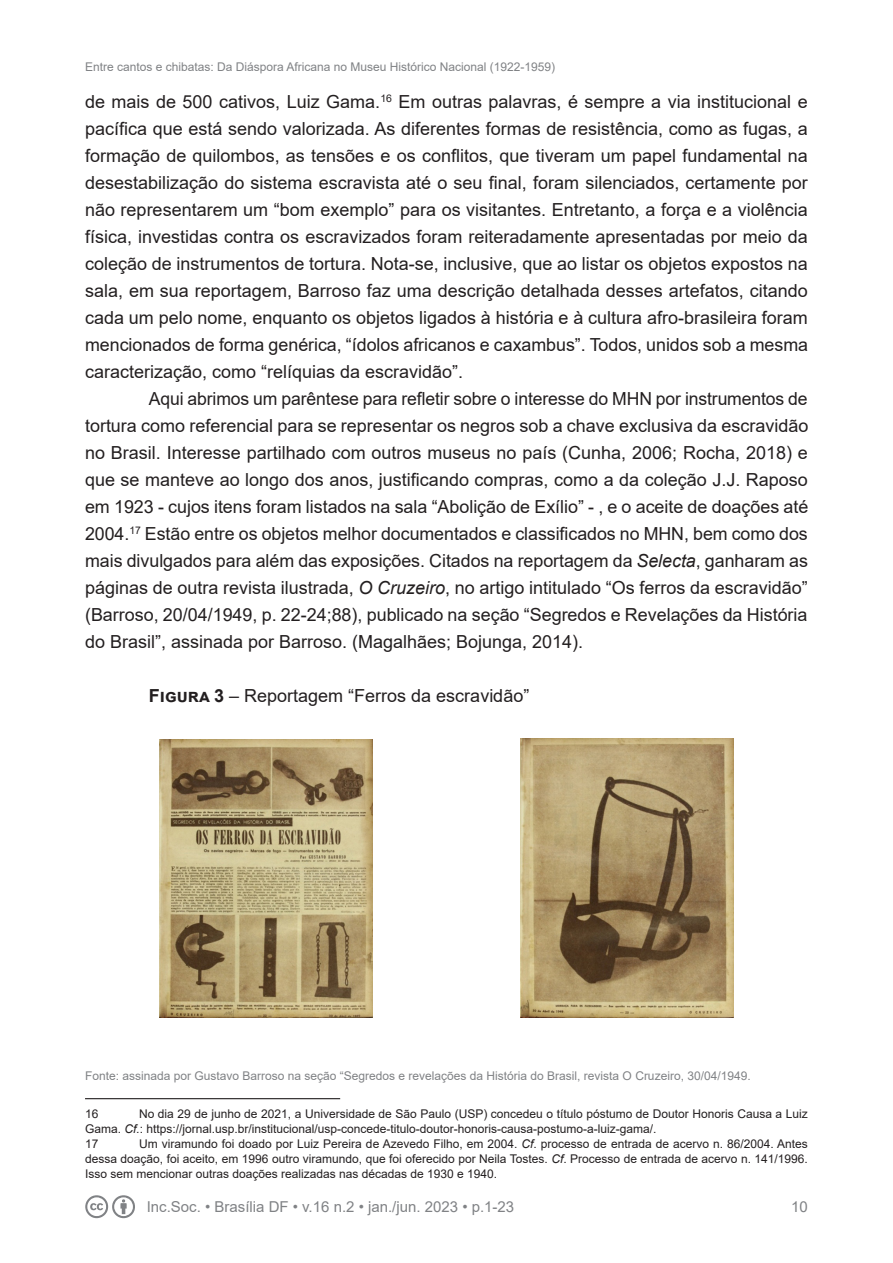
<style>
.page{position:relative;width:893px;height:1263px;background:#fff}
.page>*{position:absolute;margin:0;border:0;box-sizing:border-box;transform-origin:0 0}
._2_2_Texto{font:18px/27px "Arial";color:#231f20;text-align:justify}
.t1{font:15px "Arial";color:#808285}
._2_4_Rodapé{font:12px/15px "Arial";color:#231f20}
._2_5_Legenda_Imagem{font:12px "Arial";color:#808285}
.s1{font-style:italic}
.s2{font-weight:700}
</style>
<div class="page">
<img style="left:159px;top:740px;width:213px;height:277px">
<img style="left:520px;top:739px;width:214px;height:278px">
<hr style="left:85px;top:1098px;width:255px;height:1px;background:#231f20">
<svg style="left:85px;top:1195px;width:50px;height:23px"></svg>
<p class="_2_5_Legenda_Imagem" style="left:85px;top:59px;width:472px">Entre cantos e chibatas: Da Diáspora Africana no Museu Histórico Nacional (1922-1959)</p>
<p class="_2_2_Texto" style="left:85px;top:88px;width:725px">de mais de 500 cativos, Luiz Gama.<sup>16</sup> Em outras palavras, é sempre a via institucional e pacífica que está sendo valorizada. As diferentes formas de resistência, como as fugas, a formação de quilombos, as tensões e os conflitos, que tiveram um papel fundamental na desestabilização do sistema escravista até o seu final, foram silenciados, certamente por não representarem um “bom exemplo” para os visitantes. Entretanto, a força e a violência física, investidas contra os escravizados foram reiteradamente apresentadas por meio da coleção de instrumentos de tortura. Nota-se, inclusive, que ao listar os objetos expostos na sala, em sua reportagem, Barroso faz uma descrição detalhada desses artefatos, citando cada um pelo nome, enquanto os objetos ligados à história e à cultura afro-brasileira foram mencionados de forma genérica, “ídolos africanos e caxambus”. Todos, unidos sob a mesma caracterização, como “relíquias da escravidão”.</p>
<p class="_2_2_Texto" style="left:85px;top:385px;width:725px;text-indent:64px">Aqui abrimos um parêntese para refletir sobre o interesse do MHN por instrumentos de tortura como referencial para se representar os negros sob a chave exclusiva da escravidão no Brasil. Interesse partilhado com outros museus no país (Cunha, 2006; Rocha, 2018) e que se manteve ao longo dos anos, justificando compras, como a da coleção J.J. Raposo em 1923 - cujos itens foram listados na sala “Abolição de Exílio” - , e o aceite de doações até 2004.<sup>17</sup> Estão entre os objetos melhor documentados e classificados no MHN, bem como dos mais divulgados para além das exposições. Citados na reportagem da <span class="s1">Selecta</span>, ganharam as páginas de outra revista ilustrada, <span class="s1">O Cruzeiro</span>, no artigo intitulado “Os ferros da escravidão” (Barroso, 20/04/1949, p. 22-24;88), publicado na seção “Segredos e Revelações da História do Brasil”, assinada por Barroso. (Magalhães; Bojunga, 2014).</p>
<p class="_2_2_Texto" style="left:149px;top:682px;width:382px"><span class="s2">Figura 3</span> – Reportagem “Ferros da escravidão”</p>
<p class="_2_5_Legenda_Imagem" style="left:85px;top:1068px;width:667px">Fonte: assinada por Gustavo Barroso na seção “Segredos e revelações da História do Brasil, revista O Cruzeiro, 30/04/1949.</p>
<p class="_2_4_Rodapé" style="left:85px;top:1106px;width:15px">16</p>
<p class="_2_4_Rodapé" style="left:85px;top:1106px;width:724px;text-indent:54px">No dia 29 de junho de 2021, a Universidade de São Paulo (USP) concedeu o título póstumo de Doutor Honoris Causa a Luiz<br>Gama. <span class="s1">Cf.</span>: https://jornal.usp.br/institucional/usp-concede-titulo-doutor-honoris-causa-postumo-a-luiz-gama/.</p>
<p class="_2_4_Rodapé" style="left:85px;top:1136px;width:15px">17</p>
<p class="_2_4_Rodapé" style="left:85px;top:1136px;width:724px;text-align:justify;text-indent:54px">Um viramundo foi doado por Luiz Pereira de Azevedo Filho, em 2004. <span class="s1">Cf</span>. processo de entrada de acervo n. 86/2004. Antes dessa doação, foi aceito, em 1996 outro viramundo, que foi oferecido por Neila Tostes. <span class="s1">Cf</span>. Processo de entrada de acervo n. 141/1996.<br>Isso sem mencionar outras doações realizadas nas décadas de 1930 e 1940.</p>
<p class="t1" style="left:147px;top:1197px;width:369px">Inc.Soc. • Brasília DF • v.16 n.2 • jan./jun. 2023 • p.1-23</p>
<p class="t1" style="left:791px;top:1197px;width:18px">10</p>
</div>
